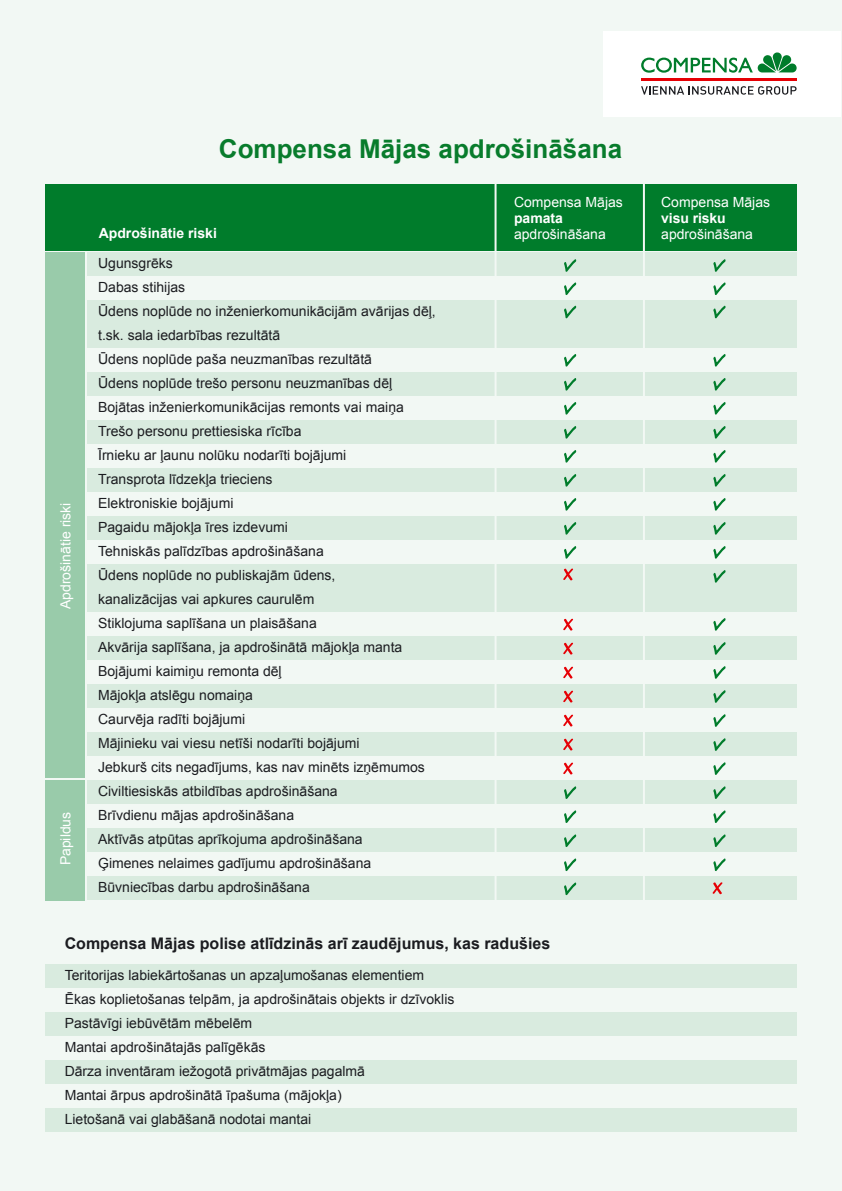
<style>
.page{position:relative;width:842px;height:1191px;background:#f2f8f4}
.page>*{position:absolute;margin:0;border:0;box-sizing:border-box;transform-origin:0 0}
.t1{font:700 26px "Arial";color:#087c2c}
.t2{font:700 16px "Arial";color:#1b1c20}
.t3{font:14px/24px "Arial";color:#1b1c20}
.t4{font:14px "Arial";color:#fff}
.t5{font:700 14px "Arial";color:#fff}
</style>
<div class="page">
<div style="left:603px;top:31px;width:238px;height:85px;background:#fff"></div>
<hr style="left:641px;top:78px;width:155px;height:2px;background:#e60005">
<svg style="left:641px;top:86px;width:155px;height:9px"></svg>
<svg style="left:641px;top:52px;width:156px;height:21px"></svg>
<div style="left:45px;top:184px;width:752px;height:66px;background:#007c2b"></div>
<div style="left:45px;top:252px;width:40px;height:526px;background:#99cbaa"></div>
<div style="left:45px;top:780px;width:40px;height:120px;background:#99cbaa"></div>
<div style="left:88px;top:252px;width:709px;height:24px;background:#d9ebdf"></div>
<div style="left:88px;top:300px;width:709px;height:24px;background:#d9ebdf"></div>
<div style="left:88px;top:324px;width:709px;height:24px;background:#d9ebdf"></div>
<div style="left:88px;top:372px;width:709px;height:24px;background:#d9ebdf"></div>
<div style="left:88px;top:420px;width:709px;height:24px;background:#d9ebdf"></div>
<div style="left:88px;top:468px;width:709px;height:24px;background:#d9ebdf"></div>
<div style="left:88px;top:516px;width:709px;height:24px;background:#d9ebdf"></div>
<div style="left:88px;top:564px;width:709px;height:24px;background:#d9ebdf"></div>
<div style="left:88px;top:588px;width:709px;height:24px;background:#d9ebdf"></div>
<div style="left:88px;top:636px;width:709px;height:24px;background:#d9ebdf"></div>
<div style="left:88px;top:684px;width:709px;height:24px;background:#d9ebdf"></div>
<div style="left:88px;top:732px;width:709px;height:24px;background:#d9ebdf"></div>
<div style="left:88px;top:780px;width:709px;height:24px;background:#d9ebdf"></div>
<div style="left:88px;top:828px;width:709px;height:24px;background:#d9ebdf"></div>
<div style="left:88px;top:876px;width:709px;height:24px;background:#d9ebdf"></div>
<div style="left:45px;top:963px;width:752px;height:24px;background:#d9ebdf"></div>
<div style="left:45px;top:1011px;width:752px;height:24px;background:#d9ebdf"></div>
<div style="left:45px;top:1059px;width:752px;height:24px;background:#d9ebdf"></div>
<div style="left:45px;top:1107px;width:752px;height:24px;background:#d9ebdf"></div>
<hr style="left:643px;top:183px;width:2px;height:719px;background:#f2f8f4">
<hr style="left:495px;top:183px;width:2px;height:719px;background:#f2f8f4">
<svg style="left:564px;top:259px;width:13px;height:13px"></svg>
<svg style="left:564px;top:282px;width:13px;height:13px"></svg>
<svg style="left:564px;top:305px;width:13px;height:14px"></svg>
<svg style="left:564px;top:354px;width:13px;height:13px"></svg>
<svg style="left:564px;top:378px;width:13px;height:13px"></svg>
<svg style="left:564px;top:402px;width:13px;height:13px"></svg>
<svg style="left:564px;top:426px;width:13px;height:13px"></svg>
<svg style="left:564px;top:450px;width:13px;height:13px"></svg>
<svg style="left:564px;top:474px;width:13px;height:13px"></svg>
<svg style="left:564px;top:498px;width:13px;height:13px"></svg>
<svg style="left:564px;top:522px;width:13px;height:13px"></svg>
<svg style="left:564px;top:546px;width:13px;height:13px"></svg>
<svg style="left:564px;top:786px;width:13px;height:13px"></svg>
<svg style="left:564px;top:810px;width:13px;height:13px"></svg>
<svg style="left:564px;top:834px;width:13px;height:13px"></svg>
<svg style="left:564px;top:858px;width:13px;height:13px"></svg>
<svg style="left:564px;top:882px;width:13px;height:13px"></svg>
<svg style="left:713px;top:259px;width:13px;height:13px"></svg>
<svg style="left:713px;top:282px;width:13px;height:13px"></svg>
<svg style="left:713px;top:305px;width:13px;height:14px"></svg>
<svg style="left:713px;top:354px;width:13px;height:13px"></svg>
<svg style="left:713px;top:378px;width:13px;height:13px"></svg>
<svg style="left:713px;top:402px;width:13px;height:13px"></svg>
<svg style="left:713px;top:426px;width:13px;height:13px"></svg>
<svg style="left:713px;top:450px;width:13px;height:13px"></svg>
<svg style="left:713px;top:474px;width:13px;height:13px"></svg>
<svg style="left:713px;top:498px;width:13px;height:13px"></svg>
<svg style="left:713px;top:522px;width:13px;height:13px"></svg>
<svg style="left:713px;top:546px;width:13px;height:13px"></svg>
<svg style="left:713px;top:570px;width:13px;height:13px"></svg>
<svg style="left:713px;top:618px;width:13px;height:13px"></svg>
<svg style="left:713px;top:642px;width:13px;height:13px"></svg>
<svg style="left:713px;top:666px;width:13px;height:13px"></svg>
<svg style="left:713px;top:690px;width:13px;height:13px"></svg>
<svg style="left:713px;top:714px;width:13px;height:13px"></svg>
<svg style="left:713px;top:738px;width:13px;height:13px"></svg>
<svg style="left:713px;top:762px;width:13px;height:13px"></svg>
<svg style="left:713px;top:786px;width:13px;height:13px"></svg>
<svg style="left:713px;top:810px;width:13px;height:13px"></svg>
<svg style="left:713px;top:834px;width:13px;height:13px"></svg>
<svg style="left:713px;top:858px;width:13px;height:13px"></svg>
<svg style="left:563px;top:568px;width:10px;height:13px"></svg>
<svg style="left:563px;top:618px;width:10px;height:13px"></svg>
<svg style="left:563px;top:642px;width:10px;height:13px"></svg>
<svg style="left:563px;top:666px;width:10px;height:13px"></svg>
<svg style="left:563px;top:690px;width:10px;height:13px"></svg>
<svg style="left:563px;top:714px;width:10px;height:13px"></svg>
<svg style="left:563px;top:738px;width:10px;height:13px"></svg>
<svg style="left:563px;top:762px;width:10px;height:13px"></svg>
<svg style="left:712px;top:882px;width:11px;height:12px"></svg>
<h1 class="t1" style="left:219px;top:132px;width:405px">Compensa Mājas apdrošināšana</h1>
<p class="t4" style="left:56px;top:609px;width:108px;rotate:-90deg">Apdrošinātie riski</p>
<p class="t4" style="left:56px;top:865px;width:55px;rotate:-90deg">Papildus</p>
<p class="t5" style="left:99px;top:224px;width:120px">Apdrošinātie riski</p>
<p class="t3" style="left:98px;top:251px;width:339px">Ugunsgrēks<br>Dabas stihijas<br>Ūdens noplūde no inženierkomunikācijām avārijas dēļ, t.sk. sala iedarbības rezultātā<br>Ūdens noplūde paša neuzmanības rezultātā<br>Ūdens noplūde trešo personu neuzmanības dēļ Bojātas inženierkomunikācijas remonts vai maiņa Trešo personu prettiesiska rīcība<br>Īrnieku ar ļaunu nolūku nodarīti bojājumi<br>Transprota līdzekļa trieciens<br>Elektroniskie bojājumi<br>Pagaidu mājokļa īres izdevumi<br>Tehniskās palīdzības apdrošināšana<br>Ūdens noplūde no publiskajām ūdens,<br>kanalizācijas vai apkures caurulēm<br>Stiklojuma saplīšana un plaisāšana<br>Akvārija saplīšana, ja apdrošinātā mājokļa manta Bojājumi kaimiņu remonta dēļ<br>Mājokļa atslēgu nomaiņa<br>Caurvēja radīti bojājumi<br>Mājinieku vai viesu netīši nodarīti bojājumi<br>Jebkurš cits negadījums, kas nav minēts izņēmumos Civiltiesiskās atbildības apdrošināšana<br>Brīvdienu mājas apdrošināšana<br>Aktīvās atpūtas aprīkojuma apdrošināšana<br>Ģimenes nelaimes gadījumu apdrošināšana Būvniecības darbu apdrošināšana</p>
<p class="t4" style="left:514px;top:193px;width:110px">Compensa Mājas</p>
<p class="t5" style="left:514px;top:209px;width:51px">pamata</p>
<p class="t4" style="left:514px;top:225px;width:93px">apdrošināšana</p>
<p class="t2" style="left:65px;top:932px;width:487px">Compensa Mājas polise atlīdzinās arī zaudējumus, kas radušies</p>
<p class="t3" style="left:65px;top:963px;width:391px">Teritorijas labiekārtošanas un apzaļumošanas elementiem Ēkas koplietošanas telpām, ja apdrošinātais objekts ir dzīvoklis Pastāvīgi iebūvētām mēbelēm<br>Mantai apdrošinātajās palīgēkās<br>Dārza inventāram iežogotā privātmājas pagalmā<br>Mantai ārpus apdrošinātā īpašuma (mājokļa)<br>Lietošanā vai glabāšanā nodotai mantai</p>
<p class="t4" style="left:661px;top:193px;width:110px">Compensa Mājas</p>
<p class="t5" style="left:661px;top:209px;width:66px">visu risku</p>
<p class="t4" style="left:661px;top:225px;width:93px">apdrošināšana</p>
</div>
